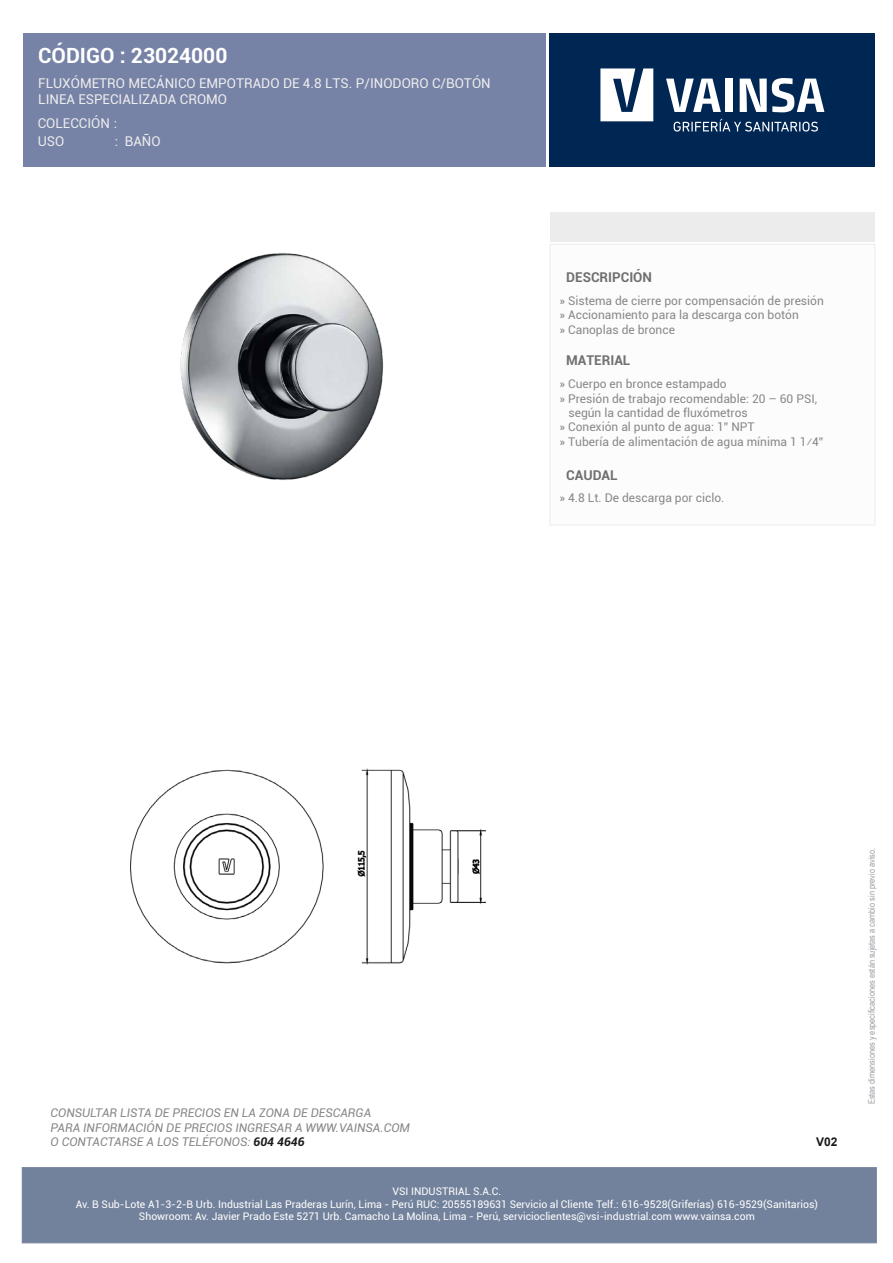
<style>
.page{position:relative;width:893px;height:1263px;background:#fff}
.page>*{position:absolute;margin:0;border:0;box-sizing:border-box;transform-origin:0 0}
.t1{font:700 21px "Roboto";color:#fff}
.t2{font:13.5px/16.2px "Roboto";color:#eeeded}
.t3{font:13.5px "Roboto";color:#ececec}
.t4{font:700 13.5px "Roboto";color:#706f6f}
.t5{font:700 13.5px "Roboto";color:#727070}
.t6{font:12px/14.4px "Roboto";color:#888887}
.t7{font:italic 12px/14.4px "Roboto";color:#878786}
.t8{font:700 12px "Arial";color:#1c1b1a}
.t9{font:10.5px/12.6px "Roboto";color:#fff;text-align:center}
.t10{font:9px "Arial Narrow";color:#9c9fa5}
.s1{font-weight:700;color:#1c1b1a}
</style>
<div class="page">
<div style="left:550px;top:213px;width:325px;height:29px;background:#ececec"></div>
<div style="left:550px;top:34px;width:325px;height:133px;background:#002653"></div>
<svg style="left:600px;top:68px;width:53px;height:53px"></svg>
<svg style="left:666px;top:79px;width:55px;height:33px"></svg>
<div style="left:725px;top:79px;width:8px;height:33px;background:#fff"></div>
<svg style="left:740px;top:78px;width:84px;height:34px"></svg>
<svg style="left:674px;top:119px;width:144px;height:13px"></svg>
<div style="left:23px;top:34px;width:522px;height:133px;background:#7682a6"></div>
<div style="left:550px;top:244px;width:325px;height:281px;background:#fcfcfc;border:1px solid #ececec"></div>
<div style="left:22px;top:1167px;width:855px;height:76px;background:#73829c;border:1px solid #73829c"></div>
<img style="left:180px;top:253px;width:204px;height:227px">
<img style="left:131px;top:768px;width:355px;height:197px">
<h1 class="t1" style="left:38px;top:41px;width:191px">CÓDIGO : 23024000</h1>
<p class="t2" style="left:38px;top:74px;width:454px">FLUXÓMETRO MECÁNICO EMPOTRADO DE 4.8 LTS. P/INODORO C/BOTÓN<br>LINEA ESPECIALIZADA CROMO</p>
<p class="t3" style="left:38px;top:113px;width:81px">COLECCIÓN :</p>
<p class="t3" style="left:38px;top:132px;width:28px">USO</p>
<p class="t3" style="left:115px;top:132px;width:47px">: BAÑO</p>
<p class="t4" style="left:566px;top:268px;width:87px">DESCRIPCIÓN</p>
<p class="t6" style="left:559px;top:293px;width:266px">» Sistema de cierre por compensación de presión » Accionamiento para la descarga con botón<br>» Canoplas de bronce</p>
<p class="t5" style="left:566px;top:351px;width:66px">MATERIAL</p>
<p class="t6" style="left:559px;top:376px;width:169px">» Cuerpo en bronce estampado</p>
<p class="t6" style="left:559px;top:391px;width:259px">» Presión de trabajo recomendable: 20 – 60 PSI,</p>
<p class="t6" style="left:568px;top:405px;width:181px">según la cantidad de fluxómetros</p>
<p class="t6" style="left:559px;top:419px;width:197px">» Conexión al punto de agua: 1” NPT</p>
<p class="t6" style="left:559px;top:434px;width:265px">» Tubería de alimentación de agua mínima 1 1⁄4”</p>
<p class="t4" style="left:566px;top:465px;width:53px">CAUDAL</p>
<p class="t6" style="left:559px;top:490px;width:166px">» 4.8 Lt. De descarga por ciclo.</p>
<p class="t7" style="left:51px;top:1105px;width:361px">CONSULTAR LISTA DE PRECIOS EN LA ZONA DE DESCARGA<br>PARA INFORMACIÓN DE PRECIOS INGRESAR A WWW.VAINSA.COM<br>O CONTACTARSE A LOS TELÉFONOS: <span class="s1">604 4646</span></p>
<p class="t8" style="left:816px;top:1134px;width:23px">V02</p>
<p class="t9" style="left:76px;top:1185px;width:744px">VSI INDUSTRIAL S.A.C.<br>Av. B Sub-Lote A1-3-2-B Urb. Industrial Las Praderas Lurín, Lima - Perú RUC: 20555189631 Servicio al Cliente Telf.: 616-9528(Griferías) 616-9529(Sanitarios)<br>Showroom: Av. Javier Prado Este 5271 Urb. Camacho La Molina, Lima - Perú, servicioclientes@vsi-industrial.com www.vainsa.com</p>
<p class="t10" style="left:865px;top:1104px;width:258px;rotate:-90deg">Estas dimensiones y especificaciones están sujetas a cambio sin previo aviso.</p>
</div>
